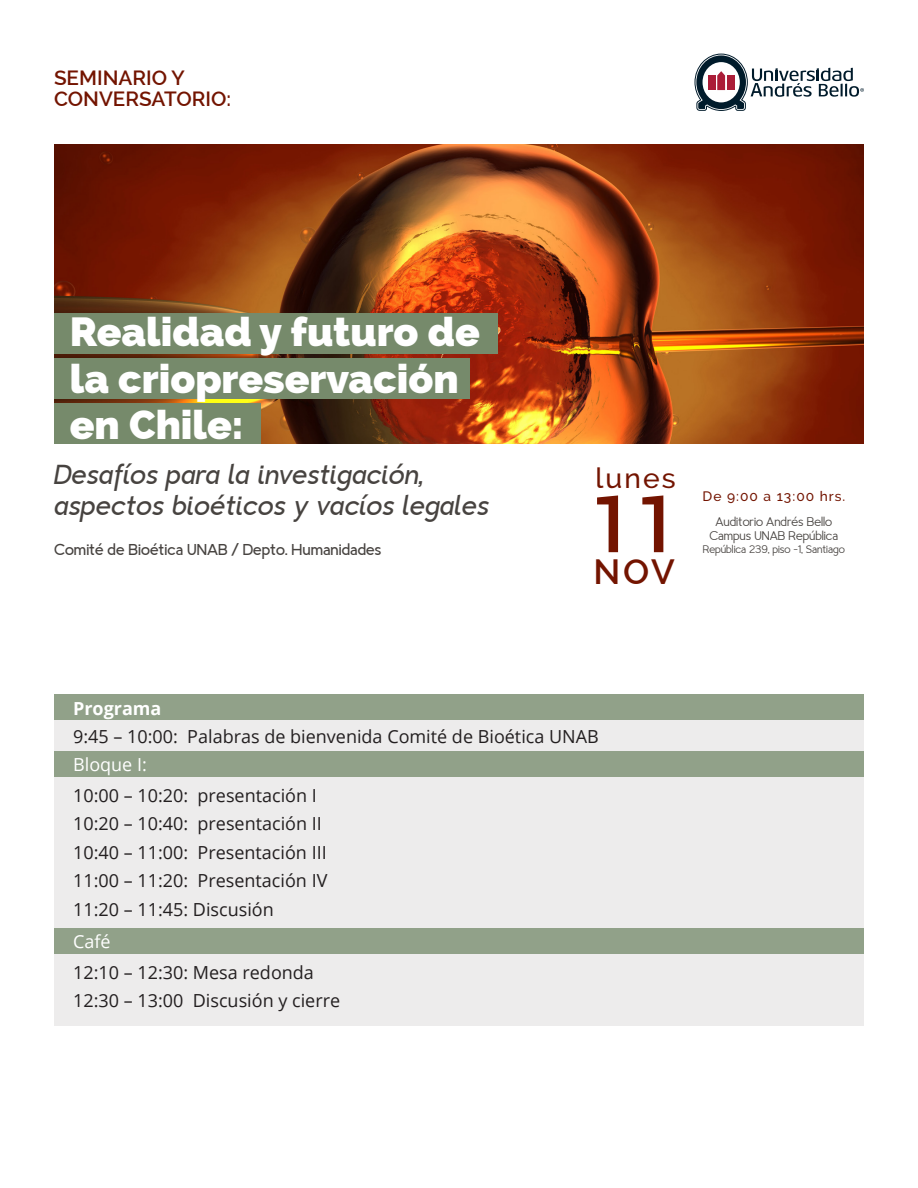
<style>
.page{position:relative;width:918px;height:1188px;background:#fff}
.page>*{position:absolute;margin:0;border:0;box-sizing:border-box;transform-origin:0 0}
.t1{font:500 79.8px "Roboto";color:#731400}
.t2{font:800 40.65px/46.5px "Raleway";color:#fff}
.t3{font:600 35.1px "Raleway";color:#731400}
.t4{font:500 28.2px "Raleway";letter-spacing:.075em;color:#731400}
.t5{font:italic 300 26.1px/31.3px "Triomphe";color:#474340}
.t6{font:600 20.7px "Raleway";color:#731400}
.t7{font:18px "Open Sans";color:#231f20}
.t8{font:18px "Open Sans";color:#fff}
.t9{font:700 18px "Open Sans";color:#fff}
.t10{font:300 15px "Triomphe";color:#474340}
.t11{font:500 13.8px "Raleway";letter-spacing:.075em;color:#731400}
.t12{font:100 12px "Triomphe";color:#474340}
.t13{font:100 10.5px "Triomphe";color:#474340}
</style>
<div class="page">
<img style="left:54px;top:145px;width:810px;height:299px">
<div style="left:54px;top:313px;width:443px;height:40px;background:#768a6b"></div>
<div style="left:54px;top:358px;width:415px;height:41px;background:#768a6b"></div>
<div style="left:54px;top:403px;width:207px;height:41px;background:#768a6b"></div>
<svg style="left:695px;top:54px;width:169px;height:57px"></svg>
<div style="left:54px;top:778px;width:810px;height:173px;background:#edecec"></div>
<div style="left:54px;top:944px;width:810px;height:81px;background:#edecec"></div>
<div style="left:54px;top:713px;width:810px;height:56px;background:#edecec"></div>
<div style="left:54px;top:694px;width:810px;height:26px;background:#91a189"></div>
<div style="left:54px;top:751px;width:810px;height:26px;background:#91a189"></div>
<div style="left:54px;top:928px;width:810px;height:26px;background:#91a189"></div>
<p class="t6" style="left:54px;top:65px;width:132px">SEMINARIO Y</p>
<p class="t6" style="left:54px;top:86px;width:179px">CONVERSATORIO:</p>
<p class="t2" style="left:70px;top:309px;width:412px">Realidad y futuro de la criopreservación en Chile:</p>
<p class="t5" style="left:54px;top:457px;width:437px">Desafíos para la investigación, aspectos bioéticos y vacíos legales</p>
<p class="t10" style="left:54px;top:537px;width:329px">Comité de Bioética UNAB / Depto. Humanidades</p>
<p class="t4" style="left:595px;top:462px;width:82px">lunes</p>
<p class="t1" style="left:590px;top:468px;width:92px">11</p>
<p class="t3" style="left:594px;top:552px;width:83px">NOV</p>
<p class="t11" style="left:703px;top:489px;width:144px">De 9:00 a 13:00 hrs.</p>
<p class="t12" style="left:715px;top:511px;width:118px">Auditorio Andrés Bello</p>
<p class="t12" style="left:709px;top:525px;width:130px">Campus UNAB República</p>
<p class="t13" style="left:703px;top:540px;width:143px">República 239, piso -1, Santiago</p>
<p class="t9" style="left:73px;top:696px;width:90px">Programa</p>
<p class="t7" style="left:73px;top:724px;width:527px">9:45 – 10:00: Palabras de bienvenida Comité de Bioética UNAB</p>
<p class="t8" style="left:73px;top:753px;width:75px">Bloque I:</p>
<p class="t7" style="left:73px;top:783px;width:245px">10:00 – 10:20: presentación I</p>
<p class="t7" style="left:73px;top:811px;width:250px">10:20 – 10:40: presentación II</p>
<p class="t7" style="left:73px;top:840px;width:255px">10:40 – 11:00: Presentación III</p>
<p class="t7" style="left:73px;top:868px;width:256px">11:00 – 11:20: Presentación IV</p>
<p class="t7" style="left:73px;top:897px;width:202px">11:20 – 11:45: Discusión</p>
<p class="t8" style="left:73px;top:929px;width:39px">Café</p>
<p class="t7" style="left:73px;top:960px;width:242px">12:10 – 12:30: Mesa redonda</p>
<p class="t7" style="left:73px;top:988px;width:269px">12:30 – 13:00 Discusión y cierre</p>
</div>
